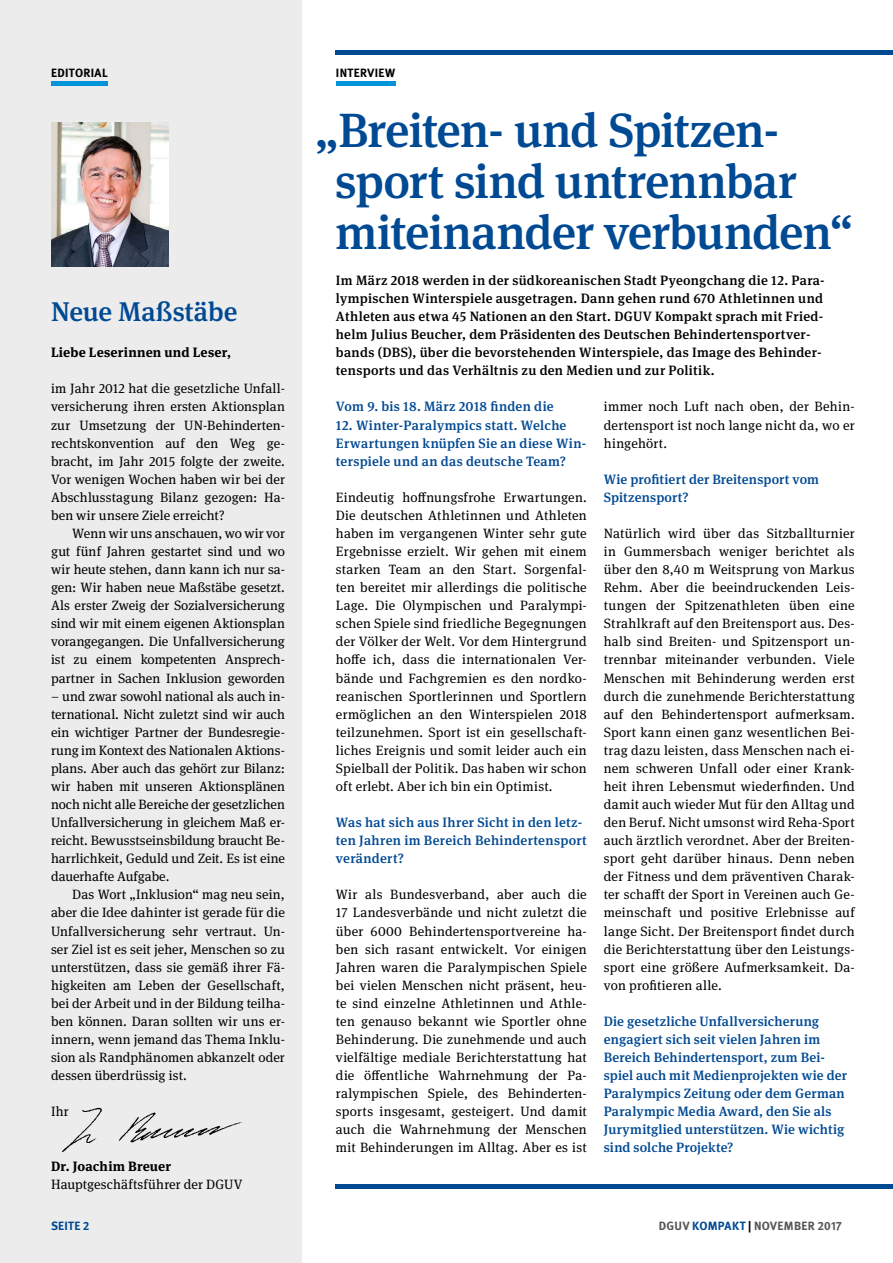
<style>
.page{position:relative;width:893px;height:1263px;background:#fff}
.page>*{position:absolute;margin:0;border:0;box-sizing:border-box;transform-origin:0 0}
.Hauptüberschrift__In{font:500 48px/51px "DGUV Meta Serif";letter-spacing:-.015em;color:#004993}
.Editorial__Überschri{font:500 27px "DGUV Meta Serif";color:#004993}
.Antwort{font:13.5px/18px "DGUV Meta Serif";letter-spacing:.02em;color:#000;text-align:justify}
.Editorial__Text_mit{font:13.5px/18px "DGUV Meta Serif";color:#000;text-align:justify}
.Frage{font:500 13.5px/18px "DGUV Meta Serif";letter-spacing:.015em;color:#004993}
.Introtext{font:500 13.5px/18px "DGUV Meta Serif";letter-spacing:.02em;color:#000}
.Editorial__Text{font:13.5px/18px "DGUV Meta Serif";letter-spacing:.01em;color:#000;text-align:justify}
.Editorial__Text-2{font:700 13.5px "DGUV Meta Serif";letter-spacing:.01em;color:#000}
.t1{font:700 12px "DGUV Meta";letter-spacing:.025em;color:#565656}
.Rubrik{font:700 12px "DGUV Meta";letter-spacing:.03em;color:#000}
.t2{font:700 12px "DGUV Meta";letter-spacing:.02em;color:#004993}
.s1{color:#004993}
.s2{color:#000}
</style>
<div class="page">
<div style="left:0;top:0;width:302px;height:1263px;background:#ececed"></div>
<img style="left:51px;top:122px;width:117px;height:145px">
<img style="left:63px;top:1107px;width:180px;height:45px">
<hr style="left:336px;top:1184px;width:557px;height:4px;background:#004993">
<hr style="left:336px;top:50px;width:557px;height:4px;background:#004993">
<hr style="left:336px;top:82px;width:59px;height:4px;background:#0095db">
<hr style="left:51px;top:82px;width:57px;height:4px;background:#0095db">
<h1 class="Rubrik" style="left:51px;top:66px;width:58px">EDITORIAL</h1>
<h1 class="Rubrik" style="left:336px;top:66px;width:61px">INTERVIEW</h1>
<p class="Editorial__Überschri" style="left:51px;top:296px;width:188px">Neue Maßstäbe</p>
<p class="Editorial__Text-2" style="left:51px;top:344px;width:181px">Liebe Leserinnen und Leser,</p>
<p class="Editorial__Text" style="left:51px;top:380px;width:235px">im Jahr 2012 hat die gesetzliche Unfall&shy;versicherung ihren ersten Aktionsplan zur Umsetzung der UN-Behinderten&shy;rechtskonvention auf den Weg ge&shy;bracht, im Jahr 2015 folgte der zweite.<br>Vor wenigen Wochen haben wir bei der Abschlusstagung Bilanz gezogen: Ha&shy;ben wir unsere Ziele erreicht?</p>
<p class="Editorial__Text_mit" style="left:51px;top:525px;width:235px;text-indent:21px">Wenn wir uns anschauen, wo wir vor gut fünf Jahren gestartet sind und wo wir heute stehen, dann kann ich nur sa&shy;gen: Wir haben neue Maßstäbe gesetzt.<br>Als erster Zweig der Sozialversicherung sind wir mit einem eigenen Aktionsplan vorangegangen. Die Unfallversicherung ist zu einem kompetenten Ansprech&shy;partner in Sachen Inklusion geworden</p>
<p class="Editorial__Text_mit" style="left:51px;top:687px;width:235px">– und zwar sowohl national als auch in&shy;ternational. Nicht zuletzt sind wir auch ein wichtiger Partner der Bundesregie&shy;rung im Kontext des Nationalen Aktions&shy;plans. Aber auch das gehört zur Bilanz: wir haben mit unseren Aktionsplänen noch nicht alle Bereiche der gesetzlichen Unfallversicherung in gleichem Maß er&shy;reicht. Bewusstseinsbildung braucht Be&shy;harrlichkeit, Geduld und Zeit. Es ist eine dauerhafte Aufgabe.</p>
<p class="Editorial__Text_mit" style="left:51px;top:886px;width:235px;text-indent:21px">Das Wort „Inklusion“ mag neu sein, aber die Idee dahinter ist gerade für die Unfallversicherung sehr vertraut. Un&shy;ser Ziel ist es seit jeher, Menschen so zu unterstützen, dass sie gemäß ihrer Fä&shy;higkeiten am Leben der Gesellschaft, bei der Arbeit und in der Bildung teilha&shy;ben können. Daran sollten wir uns er&shy;innern, wenn jemand das Thema Inklu&shy;sion als Randphänomen abkanzelt oder dessen überdrüssig ist.</p>
<p class="Editorial__Text" style="left:51px;top:1103px;width:19px">Ihr</p>
<p class="Editorial__Text-2" style="left:51px;top:1157px;width:122px">Dr. Joachim Breuer</p>
<p class="Editorial__Text" style="left:51px;top:1175px;width:193px">Hauptgeschäftsführer der DGUV</p>
<p class="t2" style="left:51px;top:1219px;width:40px">SEITE 2</p>
<p class="Hauptüberschrift__In" style="left:335px;top:105px;width:520px;text-indent:-20px">„Breiten- und Spitzen&shy;sport sind untrennbar miteinander verbunden“</p>
<p class="Introtext" style="left:336px;top:271px;width:489px">Im März 2018 werden in der südkoreanischen Stadt Pyeongchang die 12. Para&shy;lympischen Winterspiele ausgetragen. Dann gehen rund 670 Athletinnen und Athleten aus etwa 45 Nationen an den Start. DGUV Kompakt sprach mit Fried&shy;helm Julius Beucher, dem Präsidenten des Deutschen Behindertensportver&shy;bands (DBS), über die bevorstehenden Winterspiele, das Image des Behinder&shy;tensports und das Verhältnis zu den Medien und zur Politik.</p>
<p class="Frage" style="left:336px;top:398px;width:219px">Vom 9. bis 18. März 2018 finden die</p>
<p class="Frage" style="left:336px;top:416px;width:252px">12. Winter-Paralympics statt. Welche<br>Erwartungen knüpfen Sie an diese Win&shy;terspiele und an das deutsche Team?</p>
<p class="Antwort" style="left:336px;top:488px;width:252px">Eindeutig hoffnungsfrohe Erwartungen.<br>Die deutschen Athletinnen und Athleten haben im vergangenen Winter sehr gute Ergebnisse erzielt. Wir gehen mit einem starken Team an den Start. Sorgenfal&shy;ten bereitet mir allerdings die politische Lage. Die Olympischen und Paralympi&shy;schen Spiele sind friedliche Begegnungen der Völker der Welt. Vor dem Hintergrund hoffe ich, dass die internationalen Ver&shy;bände und Fachgremien es den nordko&shy;reanischen Sportlerinnen und Sportlern ermöglichen an den Winterspielen 2018 teilzunehmen. Sport ist ein gesellschaft&shy;liches Ereignis und somit leider auch ein Spielball der Politik. Das haben wir schon oft erlebt. Aber ich bin ein Optimist.</p>
<p class="Frage" style="left:336px;top:814px;width:252px">Was hat sich aus Ihrer Sicht in den letz&shy;ten Jahren im Bereich Behindertensport verändert?</p>
<p class="Antwort" style="left:336px;top:886px;width:252px">Wir als Bundesverband, aber auch die 17 Landesverbände und nicht zuletzt die über 6000 Behindertensportvereine ha&shy;ben sich rasant entwickelt. Vor einigen Jahren waren die Paralympischen Spiele bei vielen Menschen nicht präsent, heu&shy;te sind einzelne Athletinnen und Athle&shy;ten genauso bekannt wie Sportler ohne Behinderung. Die zunehmende und auch vielfältige mediale Berichterstattung hat die öffentliche Wahrnehmung der Pa&shy;ralympischen Spiele, des Behinderten&shy;sports insgesamt, gesteigert. Und damit auch die Wahrnehmung der Menschen mit Behinderungen im Alltag. Aber es ist</p>
<p class="Antwort" style="left:604px;top:398px;width:252px">immer noch Luft nach oben, der Behin&shy;dertensport ist noch lange nicht da, wo er hingehört.</p>
<p class="Frage" style="left:604px;top:470px;width:217px">Wie profitiert der Breitensport vom<br>Spitzensport?</p>
<p class="Antwort" style="left:604px;top:525px;width:252px">Natürlich wird über das Sitzballturnier in Gummersbach weniger berichtet als über den 8,40 m Weitsprung von Markus Rehm. Aber die beeindruckenden Leis&shy;tungen der Spitzenathleten üben eine Strahlkraft auf den Breitensport aus. Des&shy;halb sind Breiten- und Spitzensport un&shy;trennbar miteinander verbunden. Viele Menschen mit Behinderung werden erst durch die zunehmende Berichterstattung auf den Behindertensport aufmerksam.<br>Sport kann einen ganz wesentlichen Bei&shy;trag dazu leisten, dass Menschen nach ei&shy;nem schweren Unfall oder einer Krank&shy;heit ihren Lebensmut wiederfinden. Und damit auch wieder Mut für den Alltag und den Beruf. Nicht umsonst wird Reha-Sport auch ärztlich verordnet. Aber der Breiten&shy;sport geht darüber hinaus. Denn neben der Fitness und dem präventiven Charak&shy;ter schafft der Sport in Vereinen auch Ge&shy;meinschaft und positive Erlebnisse auf lange Sicht. Der Breitensport findet durch die Berichterstattung über den Leistungs&shy;sport eine größere Aufmerksamkeit. Da&shy;von profitieren alle.</p>
<p class="Frage" style="left:604px;top:1012px;width:245px">Die gesetzliche Unfallversicherung engagiert sich seit vielen Jahren im Bereich Behindertensport, zum Bei&shy;spiel auch mit Medienprojekten wie der Paralympics Zeitung oder dem German Paralympic Media Award, den Sie als Jurymitglied unterstützen. Wie wichtig sind solche Projekte?</p>
<p class="t1" style="left:659px;top:1219px;width:185px">DGUV <span class="s1">KOMPAKT</span> <span class="s2">|</span> NOVEMBER 2017</p>
</div>
